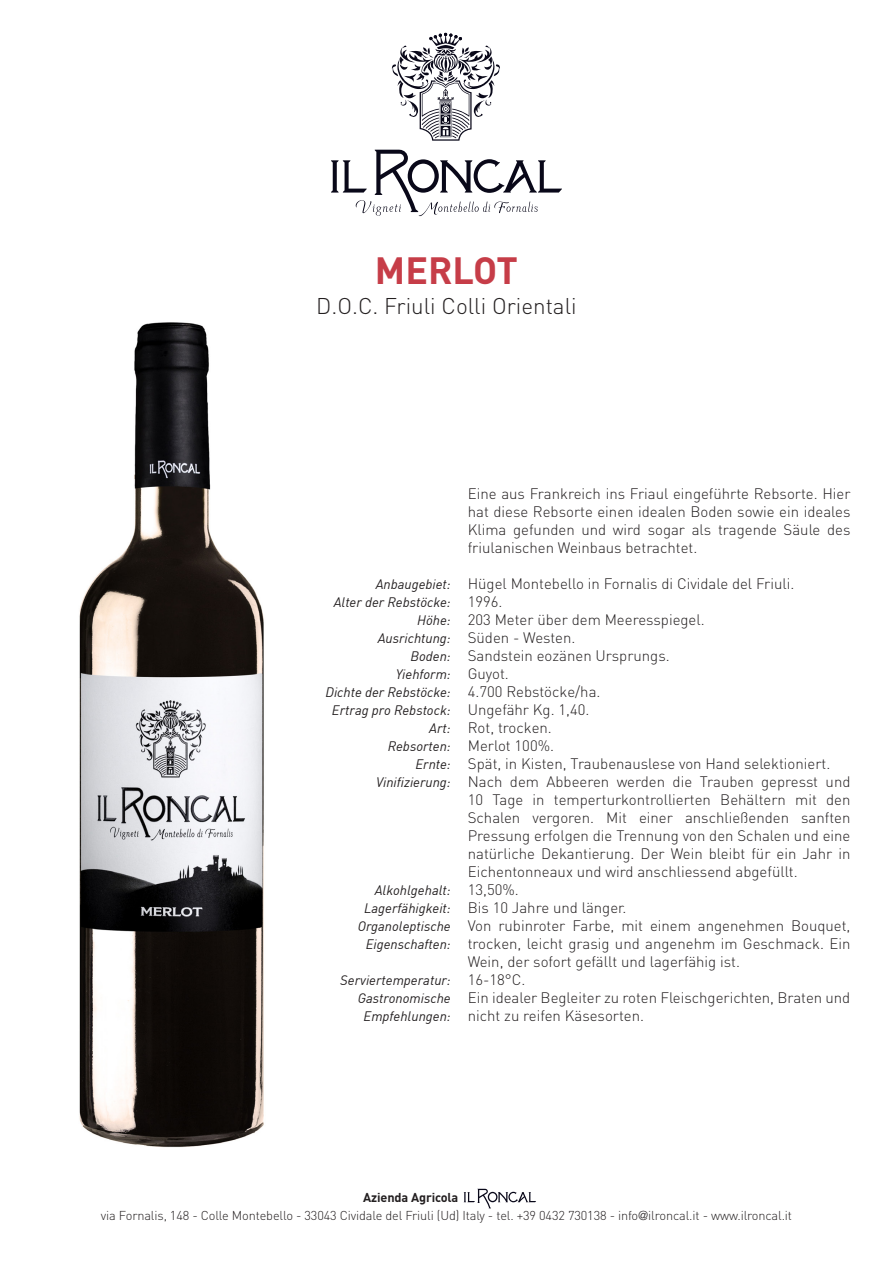
<style>
.page{position:relative;width:893px;height:1263px;background:#fff}
.page>*{position:absolute;margin:0;border:0;box-sizing:border-box;transform-origin:0 0}
.t1{font:700 37.5px "DIN Pro";color:#c63d48}
.t2{font:300 22.5px "DIN Pro";color:#231f20}
.t3{font:300 15px/18px "DIN Pro";color:#231f20;text-align:justify}
.t4{font:italic 13.5px "DIN";color:#231f20}
.t5{font:300 12.75px/18px "DIN Pro";letter-spacing:-.01em;color:#231f20;text-align:center}
.s1{font-weight:700}
.s2{font-weight:700;color:#fff}
.s3{font-family:"Helvetica Neue LT Std"}
</style>
<div class="page">
<svg style="left:331px;top:150px;width:231px;height:66px"></svg>
<svg style="left:391px;top:33px;width:109px;height:108px"></svg>
<svg style="left:464px;top:1189px;width:72px;height:19px"></svg>
<img style="left:79px;top:322px;width:185px;height:825px">
<p class="t1" style="left:375px;top:245px;width:145px">MERLOT</p>
<p class="t2" style="left:316px;top:290px;width:262px">D.O.C. Friuli Colli Orientali</p>
<p class="t4" style="left:376px;top:575px;width:77px">Anbaugebiet:</p>
<p class="t4" style="left:334px;top:593px;width:119px">Alter der Rebstöcke:</p>
<p class="t4" style="left:417px;top:611px;width:35px">Höhe:</p>
<p class="t4" style="left:378px;top:629px;width:75px">Ausrichtung:</p>
<p class="t4" style="left:410px;top:647px;width:42px">Boden:</p>
<p class="t4" style="left:396px;top:665px;width:57px">Yiehform:</p>
<p class="t4" style="left:325px;top:683px;width:127px">Dichte der Rebstöcke:</p>
<p class="t4" style="left:332px;top:701px;width:120px">Ertrag pro Rebstock:</p>
<p class="t4" style="left:429px;top:719px;width:23px">Art:</p>
<p class="t4" style="left:388px;top:737px;width:65px">Rebsorten:</p>
<p class="t4" style="left:416px;top:755px;width:37px">Ernte:</p>
<p class="t4" style="left:376px;top:773px;width:76px">Vinifizierung:</p>
<p class="t4" style="left:375px;top:881px;width:77px">Alkohlgehalt:</p>
<p class="t4" style="left:364px;top:899px;width:88px">Lagerfähigkeit:</p>
<p class="t4" style="left:358px;top:917px;width:94px">Organoleptische</p>
<p class="t4" style="left:366px;top:935px;width:86px">Eigenschaften:</p>
<p class="t4" style="left:340px;top:971px;width:112px">Serviertemperatur:</p>
<p class="t4" style="left:358px;top:989px;width:94px">Gastronomische</p>
<p class="t4" style="left:364px;top:1007px;width:89px">Empfehlungen:</p>
<p class="t3" style="left:468px;top:483px;width:384px">Eine aus Frankreich ins Friaul eingeführte Rebsorte. Hier hat diese Rebsorte einen idealen Boden sowie ein ideales Klima gefunden und wird sogar als tragende Säule des friulanischen Weinbaus betrachtet.</p>
<p class="t3" style="left:468px;top:573px;width:328px">Hügel Montebello in Fornalis di Cividale del Friuli.</p>
<p class="t3" style="left:468px;top:591px;width:36px">1996.</p>
<p class="t3" style="left:468px;top:609px;width:238px">203 Meter über dem Meeresspiegel.</p>
<p class="t3" style="left:468px;top:627px;width:109px">Süden - Westen.</p>
<p class="t3" style="left:468px;top:645px;width:203px">Sandstein eozänen Ursprungs.</p>
<p class="t3" style="left:468px;top:663px;width:43px">Guyot.</p>
<p class="t3" style="left:468px;top:681px;width:134px">4.700 Rebstöcke/ha.</p>
<p class="t3" style="left:468px;top:699px;width:123px">Ungefähr Kg. 1,40.</p>
<p class="t3" style="left:468px;top:717px;width:86px">Rot, trocken.</p>
<p class="t3" style="left:468px;top:735px;width:88px">Merlot 100%.</p>
<p class="t3" style="left:468px;top:753px;width:364px">Spät, in Kisten, Traubenauslese von Hand selektioniert.</p>
<p class="t3" style="left:468px;top:771px;width:384px">Nach dem Abbeeren werden die Trauben gepresst und 10 Tage in temperturkontrollierten Behältern mit den Schalen vergoren. Mit einer anschließenden sanften Pressung erfolgen die Trennung von den Schalen und eine natürliche Dekantierung. Der Wein bleibt für ein Jahr in Eichentonneaux und wird anschliessend abgefüllt.</p>
<p class="t3" style="left:468px;top:879px;width:53px">13,50%.</p>
<p class="t3" style="left:468px;top:897px;width:160px">Bis 10 Jahre und länger.</p>
<p class="t3" style="left:468px;top:915px;width:384px">Von rubinroter Farbe, mit einem angenehmen Bouquet, trocken, leicht grasig und angenehm im Geschmack. Ein Wein, der sofort gefällt und lagerfähig ist.</p>
<p class="t3" style="left:468px;top:969px;width:59px">16-18°C.</p>
<p class="t3" style="left:468px;top:987px;width:384px">Ein idealer Begleiter zu roten Fleischgerichten, Braten und nicht zu reifen Käsesorten.</p>
<p class="t5" style="left:101px;top:1188px;width:693px"><span class="s1">Azienda Agricola</span> <span class="s2">IL RONCAL<br></span>via Fornalis, 148 - Colle Montebello - 33043 Cividale del Friuli (Ud) Italy - tel. +39 0432 730138 - info<span class="s3">@</span>ilroncal.it - www.ilroncal.it</p>
</div>
